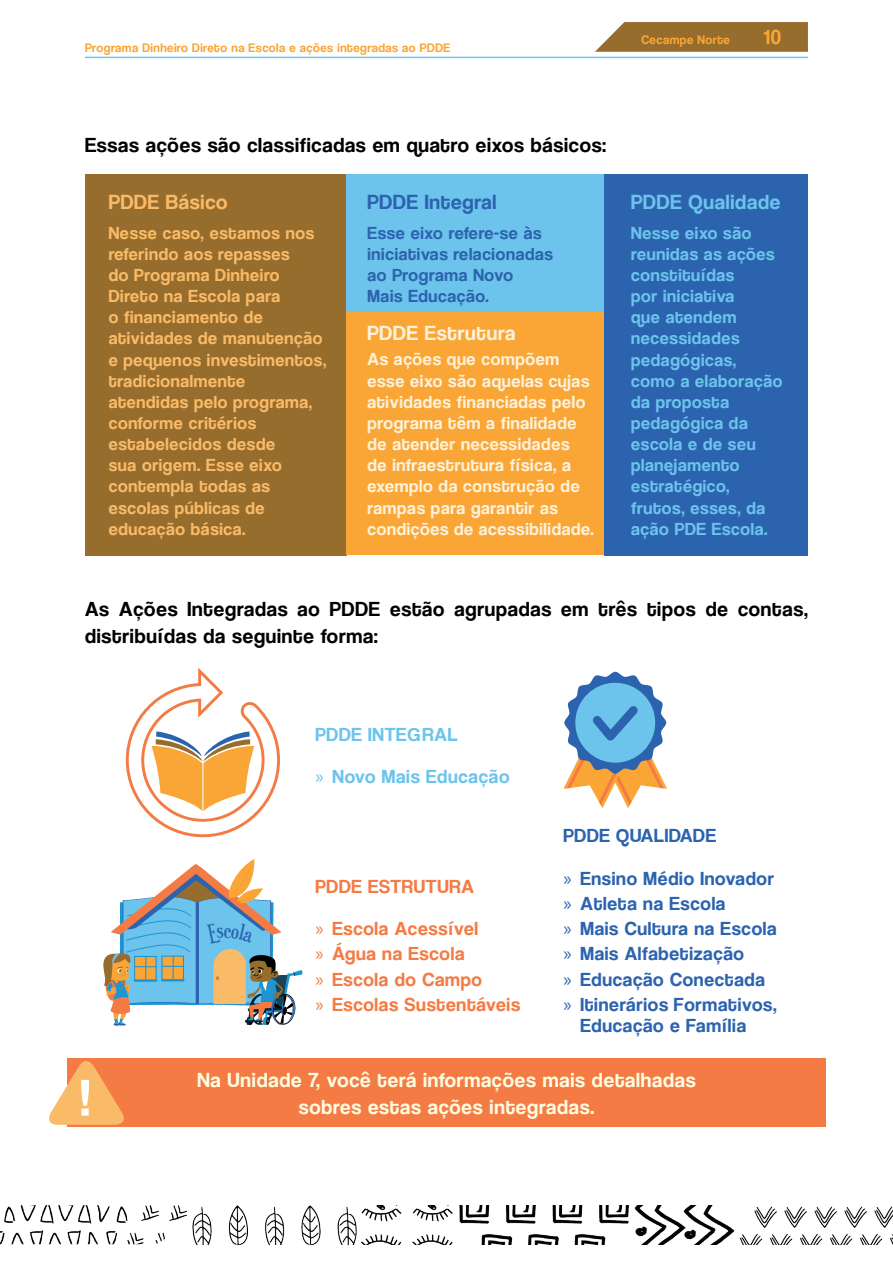
<style>
.page{position:relative;width:893px;height:1263px;background:#fff}
.page>*{position:absolute;margin:0;border:0;box-sizing:border-box;transform-origin:0 0}
.t1{font:21.15px "Coolvetica Rg";letter-spacing:.04em;color:#6cc4ec}
.t2{font:21.15px "Coolvetica Rg";letter-spacing:.04em;color:#fef2da}
.t3{font:21.15px "Coolvetica Rg";letter-spacing:.04em;color:#2c63af}
.t4{font:21.15px "Coolvetica Rg";letter-spacing:.04em;color:#fabb68}
.t5{font:21px/27px "Coolvetica Rg";letter-spacing:.04em;color:#000}
.t6{font:21px/27px "Coolvetica Rg";letter-spacing:.04em;color:#fffce1;text-align:center}
.t7{font:21px "Coolvetica Rg";color:#faa637}
.t8{font:19.5px/25.2px "Coolvetica Rg";letter-spacing:.04em;color:#2c63af}
.t9{font:19.5px/25.2px "Coolvetica Rg";letter-spacing:.04em;color:#f47b43}
.t10{font:19.5px/42.3px "Coolvetica Rg";letter-spacing:.04em;color:#6cc4ec}
.t11{font:18px/21.1px "Coolvetica Rg";letter-spacing:.04em;color:#fabb68}
.t12{font:18px/21.1px "Coolvetica Rg";letter-spacing:.04em;color:#fef2da}
.t13{font:18px/21.1px "Coolvetica Rg";letter-spacing:.04em;color:#6cc4ec}
.t14{font:18px/21.1px "Coolvetica Rg";letter-spacing:.04em;color:#2c63af}
.t15{font:12.75px "Coolvetica Rg";letter-spacing:.04em;color:#faa637}
.s1{font-family:"Myriad Pro"}
</style>
<div class="page">
<img style="left:192px;top:1205px;width:701px;height:39px">
<img style="left:0;top:1205px;width:187px;height:39px">
<svg style="left:595px;top:22px;width:213px;height:30px;background:#9e783e"></svg>
<hr style="left:85px;top:57px;width:723px;height:1px;background:#6cc4ec">
<div style="left:85px;top:174px;width:262px;height:381px;background:#976d2e"></div>
<div style="left:347px;top:311px;width:257px;height:244px;background:#faa637"></div>
<div style="left:604px;top:174px;width:204px;height:381px;background:#2c63af"></div>
<div style="left:347px;top:174px;width:257px;height:137px;background:#6cc4ec"></div>
<svg style="left:126px;top:668px;width:154px;height:169px"></svg>
<svg style="left:563px;top:672px;width:104px;height:136px"></svg>
<div style="left:67px;top:1059px;width:759px;height:68px;background:#f47b43"></div>
<svg style="left:49px;top:1058px;width:80px;height:67px"></svg>
<svg style="left:103px;top:859px;width:200px;height:167px"></svg>
<p class="t15" style="left:85px;top:40px;width:351px">Programa Dinheiro Direto na Escola e ações integradas ao Pdde</p>
<p class="t15" style="left:641px;top:33px;width:90px">Cecampe Norte</p>
<p class="t7" style="left:764px;top:25px;width:19px">10</p>
<p class="t5" style="left:85px;top:131px;width:522px">Essas ações são classificadas em quatro eixos básicos:</p>
<p class="t4" style="left:109px;top:189px;width:120px">PDDE Básico</p>
<p class="t11" style="left:109px;top:222px;width:219px">Nesse caso, estamos nos referindo aos repasses<br>do Programa Dinheiro<br>Direto na Escola para<br>o financiamento de atividades de manutenção e pequenos investimentos, tradicionalmente atendidas pelo programa, conforme critérios estabelecidos desde<br>sua origem. Esse eixo contempla todas as escolas públicas de educação básica.</p>
<p class="t3" style="left:367px;top:189px;width:130px">PDDE Integral</p>
<p class="t14" style="left:367px;top:222px;width:187px">Esse eixo refere-se às iniciativas relacionadas ao Programa Novo<br>Mais Educação.</p>
<p class="t2" style="left:367px;top:321px;width:149px">PDDE Estrutura</p>
<p class="t12" style="left:367px;top:349px;width:228px">As ações que compõem esse eixo são aquelas cujas atividades financiadas pelo programa têm a finalidade de atender necessidades<br>de infraestrutura física, a exemplo da construção de rampas para garantir as condições de acessibilidade.</p>
<p class="t1" style="left:631px;top:189px;width:151px">PDDE Qualidade</p>
<p class="t13" style="left:631px;top:222px;width:153px">Nesse eixo são reunidas as ações constituídas<br>por iniciativa<br>que atendem necessidades pedagógicas, como a elaboração da proposta pedagógica da escola e de seu planejamento estratégico, frutos, esses, da ação PDE Escola.</p>
<p class="t5" style="left:85px;top:595px;width:724px">As Ações Integradas ao PDDE estão agrupadas em três tipos de contas, distribuídas da seguinte forma:</p>
<p class="t10" style="left:315px;top:713px;width:195px">PDDE Integral<br><span class="s1">»</span> Novo Mais Educação</p>
<p class="t9" style="left:315px;top:865px;width:164px;line-height:42.3px">PDDE Estrutura <span class="s1">»</span> Escola Acessível</p>
<p class="t9" style="left:315px;top:941px;width:206px"><span class="s1">»</span> Água na Escola<br><span class="s1">»</span> Escola do Campo<br><span class="s1">»</span> Escolas Sustentáveis</p>
<p class="t8" style="left:563px;top:814px;width:212px;line-height:42.3px">PDDE Qualidade<br><span class="s1">»</span> Ensino Médio Inovador</p>
<p class="t8" style="left:563px;top:890px;width:215px"><span class="s1">»</span> Atleta na Escola<br><span class="s1">»</span> Mais Cultura na Escola <span class="s1">»</span> Mais Alfabetização<br><span class="s1">»</span> Educação Conectada <span class="s1">»</span> Itinerários Formativos,</p>
<p class="t8" style="left:580px;top:1012px;width:167px">Educação e Família</p>
<p class="t6" style="left:197px;top:1067px;width:499px">Na Unidade 7, você terá informações mais detalhadas sobres estas ações integradas.</p>
</div>
